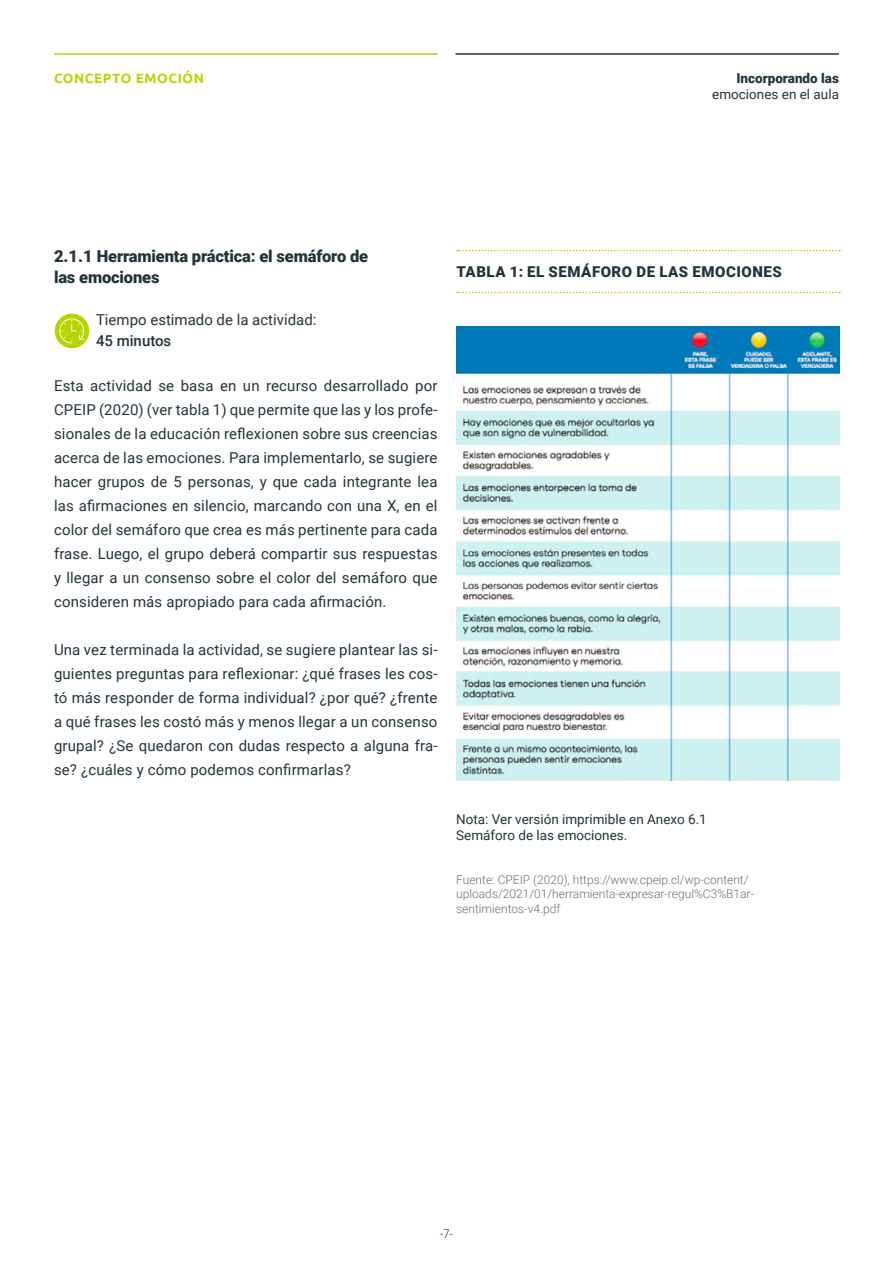
<style>
.page{position:relative;width:893px;height:1263px;background:#fff}
.page>*{position:absolute;margin:0;border:0;box-sizing:border-box;transform-origin:0 0}
.t1{font:900 16.5px/21px "Roboto";letter-spacing:-.01em;color:#22343b}
.t2{font:15px/24px "Roboto";letter-spacing:.01em;color:#22343b;text-align:justify}
.t3{font:900 15px "Roboto";letter-spacing:.035em;color:#22343b}
.t4{font:500 15px "Roboto";color:#22343b}
.t5{font:13.5px/16.2px "Roboto";color:#22343b}
.t6{font:700 13.5px "Ubuntu";letter-spacing:.04em;color:#b6d500}
.t7{font:900 13.5px "Roboto";color:#22343b}
.t8{font:300 12px/14.4px "Roboto";color:#647076}
.t9{font:300 12px "Roboto";color:#1b343c}
</style>
<div class="page">
<hr style="left:54px;top:53px;width:383px;height:2px;background:#b6d500">
<hr style="left:455px;top:53px;width:384px;height:2px;background:#22343b">
<svg style="left:457px;top:292px;width:383px;height:1px"></svg>
<svg style="left:457px;top:250px;width:383px;height:1px"></svg>
<img style="left:456px;top:326px;width:384px;height:455px">
<div style="left:55px;top:314px;width:34px;height:34px;background:#b6d500;border-radius:50%"></div>
<svg style="left:59px;top:318px;width:26px;height:25px"></svg>
<p class="t6" style="left:54px;top:70px;width:151px">CONCEPTO EMOCIÓN</p>
<p class="t7" style="left:736px;top:68px;width:104px">Incorporando las</p>
<p class="t5" style="left:712px;top:85px;width:128px">emociones en el aula</p>
<p class="t1" style="left:54px;top:245px;width:316px">2.1.1 Herramienta práctica: el semáforo de las emociones</p>
<p class="t2" style="left:96px;top:307px;width:222px">Tiempo estimado de la actividad:</p>
<p class="t4" style="left:96px;top:330px;width:77px">45 minutos</p>
<p class="t2" style="left:54px;top:373px;width:385px">Esta actividad se basa en un recurso desarrollado por CPEIP (2020) (ver tabla 1) que permite que las y los profe&shy;sionales de la educación reflexionen sobre sus creencias acerca de las emociones. Para implementarlo, se sugiere hacer grupos de 5 personas, y que cada integrante lea las afirmaciones en silencio, marcando con una X, en el color del semáforo que crea es más pertinente para cada frase. Luego, el grupo deberá compartir sus respuestas y llegar a un consenso sobre el color del semáforo que consideren más apropiado para cada afirmación.</p>
<p class="t2" style="left:54px;top:637px;width:385px">Una vez terminada la actividad, se sugiere plantear las si&shy;guientes preguntas para reflexionar: ¿qué frases les cos&shy;tó más responder de forma individual? ¿por qué? ¿frente a qué frases les costó más y menos llegar a un consenso grupal? ¿Se quedaron con dudas respecto a alguna fra&shy;se? ¿cuáles y cómo podemos confirmarlas?</p>
<p class="t3" style="left:456px;top:261px;width:327px">TABLA 1: EL SEMÁFORO DE LAS EMOCIONES</p>
<p class="t5" style="left:456px;top:810px;width:252px">Nota: Ver versión imprimible en Anexo 6.1<br>Semáforo de las emociones.</p>
<p class="t8" style="left:456px;top:872px;width:299px">Fuente: CPEIP (2020), https://www.cpeip.cl/wp-content/ uploads/2021/01/herramienta-expresar-regul%C3%B1ar&shy;sentimientos-v4.pdf</p>
<p class="t9" style="left:440px;top:1225px;width:15px">-7-</p>
</div>
